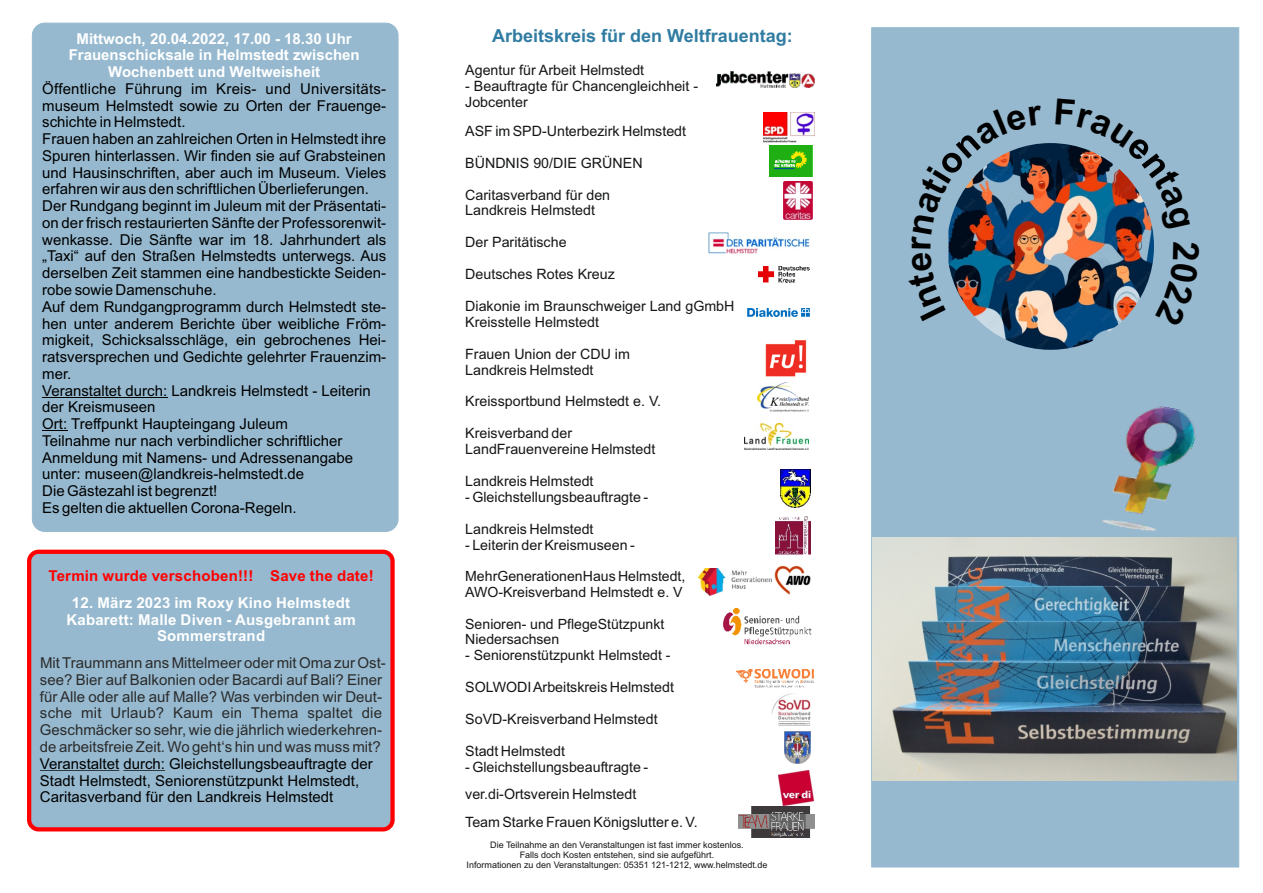
<style>
.page{position:relative;width:1263px;height:893px;background:#fff}
.page>*{position:absolute;margin:0;border:0;box-sizing:border-box;transform-origin:0 0}
.t1{font:700 18px "Arial";color:#307ca2}
.t2{font:15px/16.8px "Arial";color:#000}
.t3{font:15px/16.8px "Arial";color:#2b2b2b}
.t4{font:700 15px/16.8px "Arial";color:#fff;text-align:center}
.t5{font:700 15px "Arial";letter-spacing:.015em;color:#f00}
.t6{font:14.25px/15.9px "Arial";color:#151616}
.t7{font:14.1px/15.8px "Arial";color:#151616}
.t8{font:9px/10.1px "Arial";color:#151616;text-align:center}
</style>
<div class="page">
<div style="left:871px;top:27px;width:368px;height:840px;background:#96b9cf"></div>
<img style="left:872px;top:538px;width:365px;height:243px">
<img style="left:948px;top:143px;width:206px;height:207px">
<img style="left:780px;top:470px;width:30px;height:38px">
<img style="left:784px;top:731px;width:26px;height:32px">
<img style="left:757px;top:382px;width:51px;height:30px">
<img style="left:758px;top:266px;width:51px;height:16px">
<img style="left:745px;top:423px;width:64px;height:26px">
<img style="left:747px;top:308px;width:62px;height:9px">
<img style="left:769px;top:146px;width:44px;height:31px">
<img style="left:784px;top:181px;width:29px;height:38px">
<img style="left:775px;top:517px;width:35px;height:37px">
<img style="left:771px;top:693px;width:40px;height:33px">
<img style="left:709px;top:232px;width:101px;height:22px">
<img style="left:778px;top:770px;width:35px;height:35px">
<img style="left:698px;top:568px;width:73px;height:27px">
<img style="left:774px;top:565px;width:37px;height:30px">
<img style="left:765px;top:340px;width:41px;height:37px">
<img style="left:723px;top:608px;width:89px;height:37px">
<img style="left:736px;top:669px;width:77px;height:19px">
<img style="left:764px;top:112px;width:50px;height:31px">
<div style="left:32px;top:23px;width:366px;height:509px;background:#96b9cf;border:1px solid #96b9cf;border-radius:12px"></div>
<hr style="left:42px;top:397px;width:125px;height:1px;background:#000">
<svg style="left:42px;top:430px;width:25px;height:1px"></svg>
<img style="left:1078px;top:401px;width:125px;height:148px">
<div style="left:27px;top:550px;width:368px;height:281px;background:#96b9cf;border:4px solid #f00;border-radius:9px"></div>
<hr style="left:40px;top:770px;width:79px;height:1px;background:#000">
<hr style="left:123px;top:770px;width:42px;height:1px;background:#000">
<img style="left:716px;top:72px;width:99px;height:16px">
<img style="left:739px;top:807px;width:75px;height:30px">
<svg style="left:1055px;top:98px;width:135px;height:132px;background:#8595a5"></svg>
<div style="left:1155px;top:241px;width:45px;height:86px;background:#96b9cf"></div>
<svg style="left:907px;top:105px;width:136px;height:217px;background:#758899"></svg>
<p class="t4" style="left:69px;top:31px;width:292px">Mittwoch, 20.04.2022, 17.00 - 18.30 Uhr<br>Frauenschicksale in Helmstedt zwischen<br>Wochenbett und Weltweisheit</p>
<p class="t2" style="left:42px;top:82px;width:345px">Öffentliche Führung im Kreis- und Universitäts&shy;museum Helmstedt sowie zu Orten der Frauenge&shy;schichte in Helmstedt.<br>Frauen haben an zahlreichen Orten in Helmstedt ihre Spuren hinterlassen. Wir finden sie auf Grabsteinen und Hausinschriften, aber auch im Museum. Vieles erfahren wir aus den schriftlichen Überlieferungen.<br>Der Rundgang beginnt im Juleum mit der Präsentati&shy;on der frisch restaurierten Sänfte der Professorenwit&shy;wenkasse. Die Sänfte war im 18. Jahrhundert als „Taxi“ auf den Straßen Helmstedts unterwegs. Aus derselben Zeit stammen eine handbestickte Seiden&shy;robe sowie Damenschuhe.<br>Auf dem Rundgangprogramm durch Helmstedt ste&shy;hen unter anderem Berichte über weibliche Fröm&shy;migkeit, Schicksalsschläge, ein gebrochenes Hei&shy;ratsversprechen und Gedichte gelehrter Frauenzim&shy;mer.<br>Veranstaltet durch: Landkreis Helmstedt - Leiterin der Kreismuseen<br>Ort: Treffpunkt Haupteingang Juleum<br>Teilnahme nur nach verbindlicher schriftlicher Anmeldung mit Namens- und Adressenangabe unter: museen@landkreis-helmstedt.de<br>Die Gästezahl ist begrenzt!<br>Es gelten die aktuellen Corona-Regeln.</p>
<p class="t5" style="left:48px;top:570px;width:327px">Termin wurde verschoben!!! Save the date!</p>
<p class="t4" style="left:66px;top:596px;width:291px">12. März 2023 im Roxy Kino Helmstedt<br>Kabarett: Malle Diven - Ausgebrannt am<br>Sommerstrand</p>
<p class="t3" style="left:40px;top:656px;width:347px">Mit Traummann ans Mittelmeer oder mit Oma zur Ost&shy;see? Bier auf Balkonien oder Bacardi auf Bali? Einer für Alle oder alle auf Malle? Was verbinden wir Deut&shy;sche mit Urlaub? Kaum ein Thema spaltet die Geschmäcker so sehr, wie die jährlich wiederkehren&shy;de arbeitsfreie Zeit. Wo geht‘s hin und was muss mit?</p>
<p class="t2" style="left:40px;top:756px;width:334px">Veranstaltet durch: Gleichstellungsbeauftragte der<br>Stadt Helmstedt, Seniorenstützpunkt Helmstedt,<br>Caritasverband für den Landkreis Helmstedt</p>
<p class="t1" style="left:492px;top:29px;width:302px">Arbeitskreis für den Weltfrauentag:</p>
<p class="t6" style="left:465px;top:63px;width:180px">Agentur für Arbeit Helmstedt</p>
<p class="t6" style="left:465px;top:79px;width:234px">- Beauftragte für Chancengleichheit -<br>Jobcenter</p>
<p class="t6" style="left:465px;top:124px;width:222px">ASF im SPD-Unterbezirk Helmstedt</p>
<p class="t6" style="left:465px;top:156px;width:179px">BÜNDNIS 90/DIE GRÜNEN</p>
<p class="t6" style="left:465px;top:188px;width:146px">Caritasverband für den<br>Landkreis Helmstedt</p>
<p class="t6" style="left:465px;top:236px;width:103px">Der Paritätische</p>
<p class="t6" style="left:465px;top:267px;width:151px">Deutsches Rotes Kreuz</p>
<p class="t6" style="left:465px;top:299px;width:271px">Diakonie im Braunschweiger Land gGmbH<br>Kreisstelle Helmstedt</p>
<p class="t6" style="left:465px;top:347px;width:166px">Frauen Union der CDU im<br>Landkreis Helmstedt</p>
<p class="t6" style="left:465px;top:395px;width:197px">Kreissportbund Helmstedt e. V.</p>
<p class="t6" style="left:465px;top:427px;width:192px">Kreisverband der<br>LandFrauenvereine Helmstedt</p>
<p class="t6" style="left:465px;top:474px;width:130px">Landkreis Helmstedt</p>
<p class="t6" style="left:465px;top:490px;width:184px">- Gleichstellungsbeauftragte -</p>
<p class="t6" style="left:465px;top:522px;width:130px">Landkreis Helmstedt</p>
<p class="t6" style="left:465px;top:538px;width:171px">- Leiterin der Kreismuseen -</p>
<p class="t7" style="left:465px;top:570px;width:222px">MehrGenerationenHaus Helmstedt,<br>AWO-Kreisverband Helmstedt e. V</p>
<p class="t7" style="left:465px;top:617px;width:201px">Senioren- und PflegeStützpunkt<br>Niedersachsen</p>
<p class="t7" style="left:465px;top:649px;width:207px">- Seniorenstützpunkt Helmstedt -</p>
<p class="t6" style="left:465px;top:680px;width:210px">SOLWODI Arbeitskreis Helmstedt</p>
<p class="t6" style="left:465px;top:712px;width:194px">SoVD-Kreisverband Helmstedt</p>
<p class="t6" style="left:465px;top:744px;width:101px">Stadt Helmstedt</p>
<p class="t6" style="left:465px;top:754px;width:234px;line-height:27.6px">- Gleichstellungsbeauftragte - ver.di-Ortsverein Helmstedt<br>Team Starke Frauen Königslutter e. V.</p>
<p class="t8" style="left:467px;top:840px;width:302px">Die Teilnahme an den Veranstaltungen ist fast immer kostenlos.<br>Falls doch Kosten entstehen, sind sie aufgeführt.<br>Informationen zu den Veranstaltungen: 05351 121-1212, www.helmstedt.de</p>
</div>
